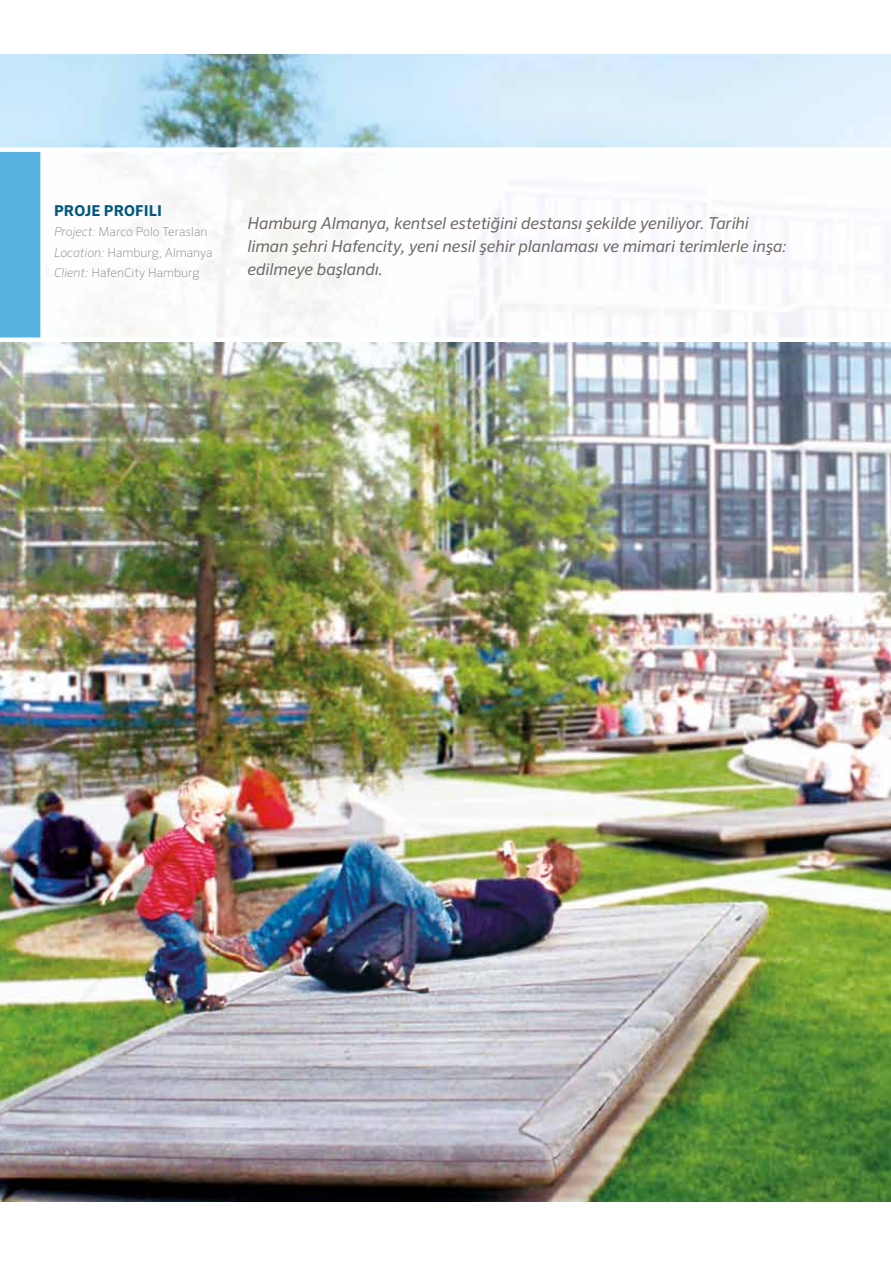
<style>
.page{position:relative;width:891px;height:1269px;background:#fff}
.page>*{position:absolute;margin:0;border:0;box-sizing:border-box;transform-origin:0 0}
.t1{font:italic 16.5px/23.2px "Sero Pro";letter-spacing:-.005em;color:#6e6864}
.t2{font:700 15px "Sero Pro";letter-spacing:.01em;color:#00577e}
.t3{font:200 12.3px/20.1px "Sero Pro";color:#908a86}
.s1{font-style:italic}
</style>
<div class="page">
<img style="left:0;top:54px;width:891px;height:1148px">
<div style="left:0;top:151px;width:43px;height:189px;background:#57b2e2"></div>
<div style="left:0;top:147px;width:891px;height:5px;background:#fff"></div>
<hr style="left:0;top:338px;width:891px;height:4px;background:#fff">
<div style="left:40px;top:150px;width:5px;height:190px;background:#fff"></div>
<p class="t2" style="left:54px;top:202px;width:109px">PROJE PROFILI</p>
<p class="t3" style="left:54px;top:222px;width:160px"><span class="s1">Project:</span> Marco Polo Terasları<br><span class="s1">Location:</span> Hamburg, Almanya<br><span class="s1">Client:</span> HafenCity Hamburg</p>
<p class="t1" style="left:247px;top:211px;width:541px">Hamburg Almanya, kentsel estetiğini destansı şekilde yeniliyor. Tarihi liman şehri Hafencity, yeni nesil şehir planlaması ve mimari terimlerle inşa: edilmeye başlandı.</p>
</div>
